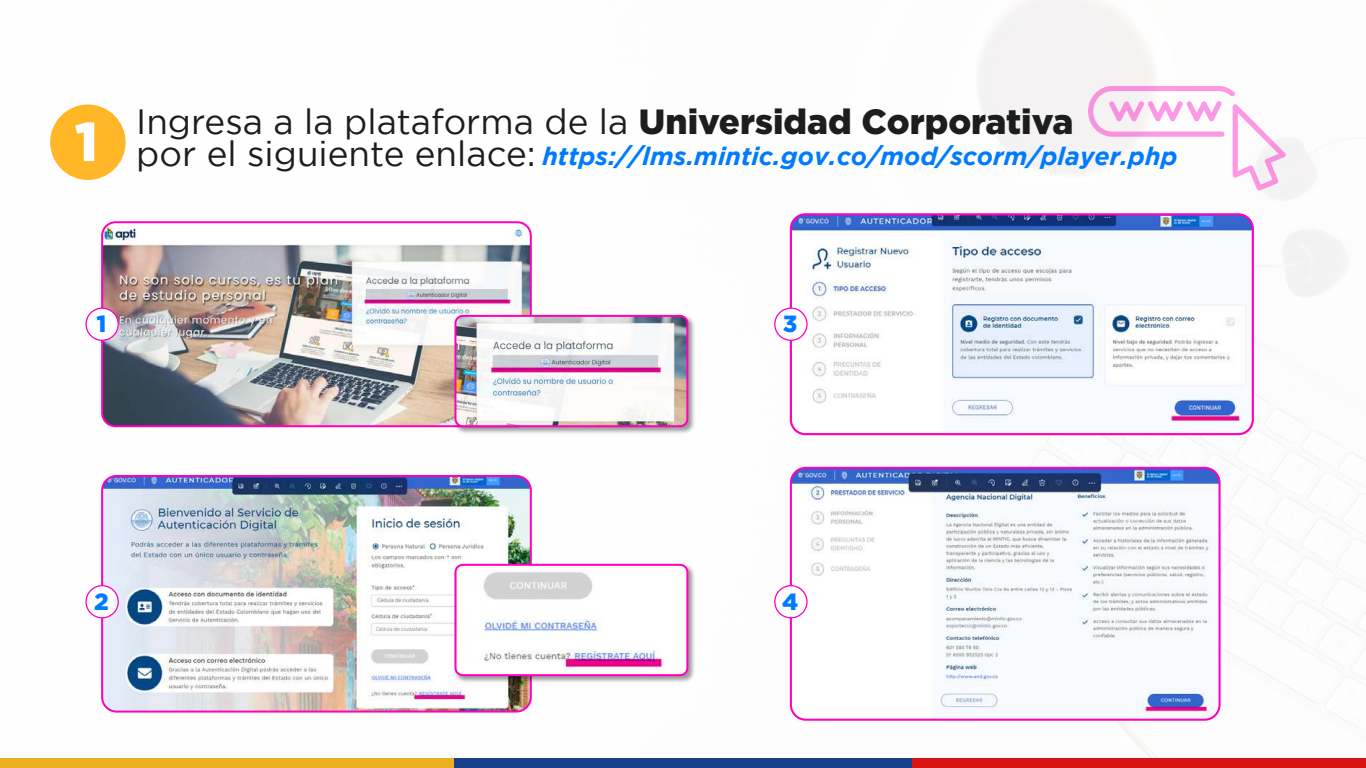
<style>
.page{position:relative;width:1366px;height:768px;background:#fff}
.page>*{position:absolute;margin:0;border:0;box-sizing:border-box;transform-origin:0 0}
.t1{font:35px/32px "Gotham";color:#1d1d1b}
.t2{font:italic 700 25px "Gotham";color:#007bff}
.t3{font:900 23.4px "Gotham";color:#007bff}
.s1{font-weight:900}
.s2{font-weight:900;font-size:55px;color:#fff}
</style>
<div class="page">
<img style="left:792px;top:469px;width:426px;height:249px">
<div style="left:790px;top:467px;width:431px;height:254px;border:2px solid #ff00c1;border-radius:15px"></div>
<div style="left:50px;top:105px;width:76px;height:75px;background:#ffb627;border-radius:50%"></div>
<div style="left:0;top:759px;width:454px;height:9px;background:#ecaf23"></div>
<div style="left:454px;top:759px;width:458px;height:9px;background:#164188"></div>
<div style="left:912px;top:759px;width:454px;height:9px;background:#d81513"></div>
<img style="left:103px;top:224px;width:426px;height:201px">
<div style="left:101px;top:221px;width:431px;height:206px;border:2px solid #ff00c1;border-radius:13px"></div>
<img style="left:791px;top:216px;width:460px;height:218px">
<div style="left:790px;top:213px;width:464px;height:222px;border:2px solid #ff00c1;border-radius:14px"></div>
<img style="left:451px;top:311px;width:243px;height:123px">
<img style="left:456px;top:316px;width:231px;height:110px">
<div style="left:455px;top:315px;width:233px;height:112px;border:2px solid #ff00c1;border-radius:7px"></div>
<div style="left:86px;top:308px;width:32px;height:32px;background:#fff;border-radius:50%"></div>
<div style="left:85px;top:308px;width:34px;height:33px;border:1px solid #ff00c1;border-radius:50%"></div>
<div style="left:775px;top:308px;width:32px;height:32px;background:#fff;border-radius:50%"></div>
<div style="left:774px;top:308px;width:34px;height:33px;border:1px solid #ff00c1;border-radius:50%"></div>
<div style="left:775px;top:586px;width:32px;height:32px;background:#fff;border-radius:50%"></div>
<div style="left:774px;top:585px;width:34px;height:33px;border:1px solid #ff00c1;border-radius:50%"></div>
<img style="left:104px;top:478px;width:425px;height:232px">
<div style="left:101px;top:475px;width:431px;height:238px;border:2px solid #ff00c1;border-radius:14px"></div>
<img style="left:451px;top:559px;width:243px;height:128px">
<img style="left:456px;top:565px;width:231px;height:110px">
<div style="left:455px;top:564px;width:233px;height:112px;border:2px solid #ff00c1;border-radius:7px"></div>
<div style="left:86px;top:586px;width:32px;height:32px;background:#fff;border-radius:50%"></div>
<div style="left:85px;top:585px;width:34px;height:33px;border:1px solid #ff00c1;border-radius:50%"></div>
<svg style="left:1088px;top:86px;width:198px;height:105px"></svg>
<p class="t1" style="left:75px;top:105px;width:1000px;text-indent:61px">Ingresa a la plataforma de la <span class="s1">Universidad Corporativa<br></span><span class="s2">1</span> por el siguiente enlace:</p>
<p class="t2" style="left:542px;top:142px;width:637px">https://lms.mintic.gov.co/mod/scorm/player.php</p>
<p class="t3" style="left:97px;top:310px;width:11px">1</p>
<p class="t3" style="left:783px;top:310px;width:16px">3</p>
<p class="t3" style="left:94px;top:588px;width:16px">2</p>
<p class="t3" style="left:782px;top:588px;width:18px">4</p>
</div>
